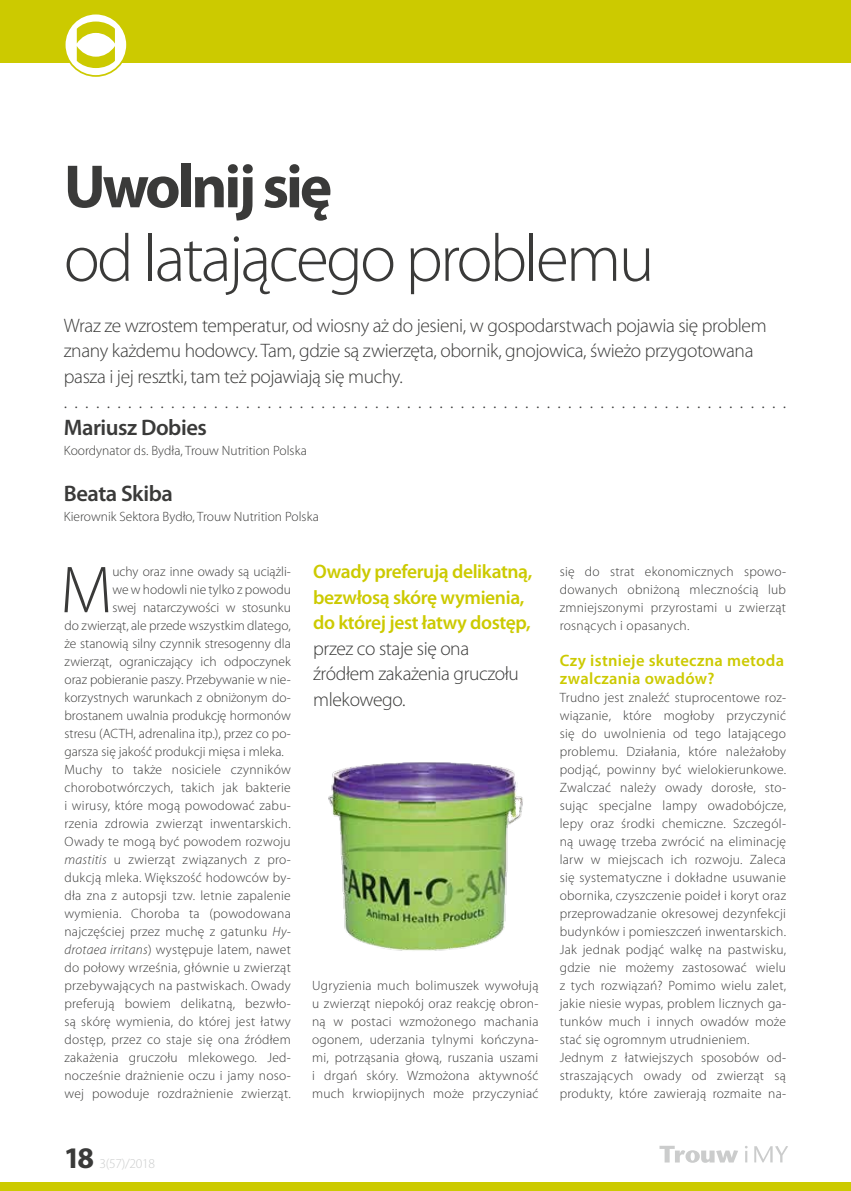
<style>
.page{position:relative;width:851px;height:1191px;background:#fff}
.page>*{position:absolute;margin:0;border:0;box-sizing:border-box;transform-origin:0 0}
.t1{font:300 67.5px "Myriad Pro";letter-spacing:-.04em;color:#3a3a39}
.t2{font:300 66.9px "Myriad Pro";color:#3a3a39}
.t3{font:700 61.5px "Myriad Pro";letter-spacing:-.05em;color:#3a3a39}
.t4{font:600 22.5px "Myriad Pro";letter-spacing:-.02em;color:#3a3a39}
.t5{font:300 19.5px/25.5px "Myriad Pro";letter-spacing:-.02em;color:#3a3a39}
.t6{font:600 19.5px/25.5px "Myriad Pro";letter-spacing:-.02em;color:#ccca00}
.t7{font:600 16.5px/18px "Myriad Pro";letter-spacing:.02em;color:#ccca00}
.t8{font:300 13.5px/18px "Myriad Pro";letter-spacing:.02em;color:#3a3a39;text-align:justify}
.t9{font:300 13.5px "Myriad Pro";color:#3a3a39}
.t10{font:300 13.5px "Myriad Pro";letter-spacing:-.02em;color:#cbcccc}
.s1{font-style:italic}
.s2{font-weight:700;font-size:30px;color:#3a3a39}
</style>
<div class="page">
<svg style="left:745px;top:1146px;width:2px;height:16px"></svg>
<svg style="left:754px;top:1146px;width:34px;height:16px"></svg>
<svg style="left:659px;top:1145px;width:79px;height:17px"></svg>
<div style="left:0;top:1181px;width:850px;height:10px;background:#ccca00"></div>
<div style="left:0;top:0;width:850px;height:63px;background:#ccca00"></div>
<svg style="left:65px;top:14px;width:62px;height:62px"></svg>
<div style="left:64px;top:13px;width:64px;height:64px;border:2px solid #ccca00;border-radius:50%"></div>
<svg style="left:77px;top:22px;width:38px;height:46px"></svg>
<img style="left:328px;top:762px;width:195px;height:189px">
<h3 class="t3" style="left:64px;top:146px;width:270px">Uwolnij się</h3>
<h1 class="t1" style="left:64px;top:218px;width:592px">od latającego problemu</h1>
<p class="t5" style="left:64px;top:312px;width:723px">Wraz ze wzrostem temperatur, od wiosny aż do jesieni, w gospodarstwach pojawia się problem znany każdemu hodowcy. Tam, gdzie są zwierzęta, obornik, gnojowica, świeżo przygotowana pasza i jej resztki, tam też pojawiają się muchy. ....................................................................</p>
<h3 class="t4" style="left:64px;top:413px;width:144px">Mariusz Dobies</h3>
<p class="t9" style="left:64px;top:442px;width:244px">Koordynator ds. Bydła, Trouw Nutrition Polska</p>
<h3 class="t4" style="left:64px;top:479px;width:111px">Beata Skiba</h3>
<p class="t9" style="left:64px;top:508px;width:256px">Kierownik Sektora Bydło, Trouw Nutrition Polska</p>
<h2 class="t2" style="left:60px;top:549px;width:54px">M</h2>
<p class="t9" style="left:112px;top:563px;width:180px">uchy oraz inne owady są uciążli-</p>
<p class="t9" style="left:112px;top:581px;width:180px">we w hodowli nie tylko z powodu</p>
<p class="t9" style="left:112px;top:599px;width:180px">swej natarczywości w stosunku</p>
<p class="t9" style="left:64px;top:617px;width:228px">do zwierząt, ale przede wszystkim dlatego,</p>
<p class="t9" style="left:64px;top:635px;width:228px">że stanowią silny czynnik stresogenny dla</p>
<p class="t9" style="left:64px;top:653px;width:228px">zwierząt, ograniczający ich odpoczynek</p>
<p class="t9" style="left:64px;top:671px;width:228px">oraz pobieranie paszy. Przebywanie w nie-</p>
<p class="t9" style="left:64px;top:689px;width:228px">korzystnych warunkach z obniżonym do-</p>
<p class="t9" style="left:64px;top:707px;width:228px">brostanem uwalnia produkcję hormonów</p>
<p class="t9" style="left:64px;top:725px;width:228px">stresu (ACTH, adrenalina itp.), przez co po-</p>
<p class="t9" style="left:64px;top:743px;width:221px">garsza się jakość produkcji mięsa i mleka.</p>
<p class="t8" style="left:64px;top:760px;width:228px">Muchy to także nosiciele czynników</p>
<p class="t8" style="left:64px;top:778px;width:228px">chorobotwórczych, takich jak bakterie</p>
<p class="t8" style="left:64px;top:796px;width:228px">i wirusy, które mogą powodować zabu-</p>
<p class="t8" style="left:64px;top:814px;width:228px">rzenia zdrowia zwierząt inwentarskich.</p>
<p class="t8" style="left:64px;top:832px;width:228px">Owady te mogą być powodem rozwoju</p>
<p class="t8" style="left:64px;top:850px;width:228px"><span class="s1">mastitis</span> u zwierząt związanych z pro-</p>
<p class="t8" style="left:64px;top:868px;width:228px">dukcją mleka. Większość hodowców by-</p>
<p class="t8" style="left:64px;top:886px;width:228px">dła zna z autopsji tzw. letnie zapalenie</p>
<p class="t8" style="left:64px;top:904px;width:228px">wymienia. Choroba ta (powodowana</p>
<p class="t8" style="left:64px;top:922px;width:228px">najczęściej przez muchę z gatunku <span class="s1">Hy-</span></p>
<p class="t8" style="left:64px;top:940px;width:228px"><span class="s1">drotaea irritans</span>) występuje latem, nawet</p>
<p class="t8" style="left:64px;top:958px;width:228px">do połowy września, głównie u zwierząt</p>
<p class="t8" style="left:64px;top:976px;width:228px">przebywających na pastwiskach. Owady</p>
<p class="t8" style="left:64px;top:994px;width:228px">preferują bowiem delikatną, bezwło-</p>
<p class="t8" style="left:64px;top:1012px;width:228px">są skórę wymienia, do której jest łatwy</p>
<p class="t8" style="left:64px;top:1030px;width:228px">dostęp, przez co staje się ona źródłem</p>
<p class="t8" style="left:64px;top:1048px;width:228px">zakażenia gruczołu mlekowego. Jed-</p>
<p class="t8" style="left:64px;top:1066px;width:228px">nocześnie drażnienie oczu i jamy noso-</p>
<p class="t8" style="left:64px;top:1084px;width:228px">wej powoduje rozdrażnienie zwierząt.</p>
<p class="t10" style="left:64px;top:1155px;width:93px"><span class="s2">18</span> 3(57)/2018</p>
<h3 class="t6" style="left:313px;top:558px;width:221px">Owady preferują delikatną, bezwłosą skórę wymienia, do której jest łatwy dostęp,</h3>
<h3 class="t5" style="left:313px;top:635px;width:207px">przez co staje się ona źródłem zakażenia gruczołu mlekowego.</h3>
<p class="t8" style="left:312px;top:976px;width:228px">Ugryzienia much bolimuszek wywołują u zwierząt niepokój oraz reakcję obron&shy;ną w postaci wzmożonego machania ogonem, uderzania tylnymi kończyna&shy;mi, potrząsania głową, ruszania uszami i drgań skóry. Wzmożona aktywność much krwiopijnych może przyczyniać</p>
<p class="t8" style="left:559px;top:562px;width:228px">się do strat ekonomicznych spowo&shy;dowanych obniżoną mlecznością lub zmniejszonymi przyrostami u zwierząt rosnących i opasanych.</p>
<p class="t7" style="left:559px;top:651px;width:226px">Czy istnieje skuteczna metoda zwalczania owadów?</p>
<p class="t8" style="left:559px;top:688px;width:228px;text-align:left">Trudno jest znaleźć stuprocentowe roz&shy;wiązanie, które mogłoby przyczynić się do uwolnienia od tego latającego problemu. Działania, które należałoby podjąć, powinny być wielokierunkowe.<br>Zwalczać należy owady dorosłe, sto&shy;sując specjalne lampy owadobójcze, lepy oraz środki chemiczne. Szczegól&shy;ną uwagę trzeba zwrócić na eliminację larw w miejscach ich rozwoju. Zaleca się systematyczne i dokładne usuwanie obornika, czyszczenie poideł i koryt oraz przeprowadzanie okresowej dezynfekcji budynków i pomieszczeń inwentarskich.<br>Jak jednak podjąć walkę na pastwisku, gdzie nie możemy zastosować wielu z tych rozwiązań? Pomimo wielu zalet, jakie niesie wypas, problem licznych ga&shy;tunków much i innych owadów może stać się ogromnym utrudnieniem.<br>Jednym z łatwiejszych sposobów od&shy;straszających owady od zwierząt są produkty, które zawierają rozmaite na-</p>
</div>
